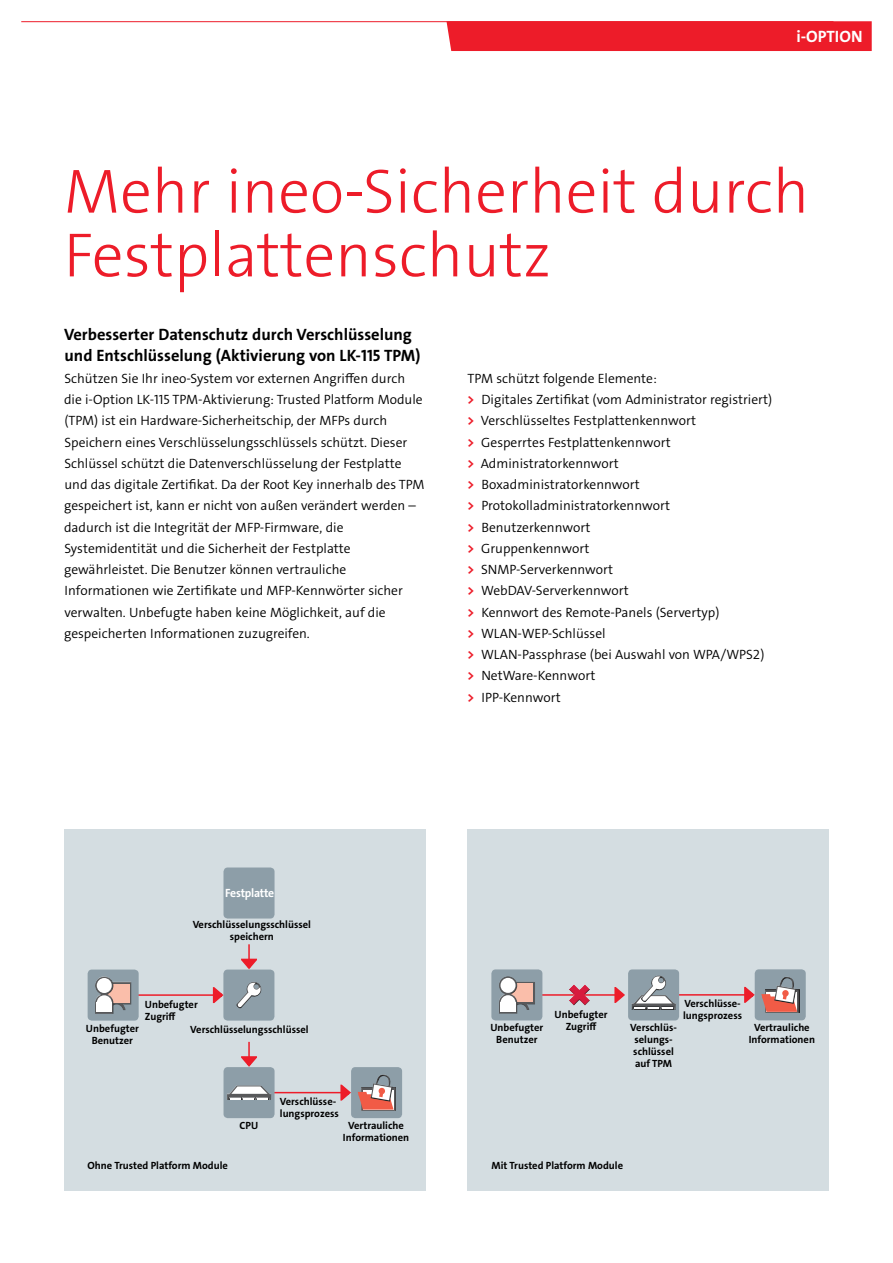
<style>
.page{position:relative;width:893px;height:1263px;background:#fff}
.page>*{position:absolute;margin:0;border:0;box-sizing:border-box;transform-origin:0 0}
.t1{font:63px/63.8px "The Sans LP3 Lig";color:#ed1c29}
.t2{font:16.5px/21.3px "The Sans LP7 Bld";color:#000}
.t3{font:16.5px "The Sans LP7 Bld";color:#fff}
.t4{font:13.5px/21.3px "The Sans LP4 Se Lig";color:#000}
.t5{font:12px "The Sans LP7 Bld";letter-spacing:-.02em;color:#fff}
.t6{font:10.5px/12px "The Sans LP7 Bld";color:#000;text-align:center}
.s1{font-family:"The Sans LP7 Bld";color:#ed1c29}
</style>
<div class="page">
<div style="left:446px;top:21px;width:426px;height:30px;background:#ed1c29"></div>
<hr style="left:21px;top:21px;width:812px;height:1px;background:#ed1c29">
<div style="left:468px;top:829px;width:361px;height:362px;background:#d4dde1"></div>
<div style="left:64px;top:829px;width:361px;height:362px;background:#d4dde1"></div>
<div style="left:223px;top:867px;width:52px;height:51px;background:#8d9ea8;border-radius:4px"></div>
<div style="left:351px;top:1067px;width:51px;height:51px;background:#8d9ea8;border-radius:4px"></div>
<svg style="left:361px;top:1109px;width:35px;height:2px"></svg>
<div style="left:223px;top:969px;width:51px;height:51px;background:#8d9ea8;border-radius:4px"></div>
<svg style="left:236px;top:982px;width:26px;height:27px"></svg>
<hr style="left:135px;top:994px;width:80px;height:2px;background:#ed1c29">
<svg style="left:212px;top:986px;width:12px;height:18px"></svg>
<hr style="left:242px;top:1092px;width:101px;height:1px;background:#ed1c29">
<svg style="left:340px;top:1074px;width:56px;height:35px"></svg>
<div style="left:88px;top:969px;width:51px;height:51px;background:#8d9ea8;border-radius:4px"></div>
<svg style="left:131px;top:982px;width:1px;height:23px"></svg>
<svg style="left:95px;top:976px;width:36px;height:38px"></svg>
<div style="left:97px;top:1003px;width:15px;height:9px;background:#fff"></div>
<div style="left:224px;top:1067px;width:51px;height:51px;background:#8d9ea8;border-radius:4px"></div>
<svg style="left:227px;top:1085px;width:44px;height:15px"></svg>
<svg style="left:240px;top:944px;width:18px;height:26px"></svg>
<svg style="left:241px;top:1042px;width:16px;height:25px"></svg>
<div style="left:755px;top:969px;width:51px;height:51px;background:#8d9ea8;border-radius:4px"></div>
<div style="left:765px;top:989px;width:35px;height:25px;background:#636465"></div>
<hr style="left:530px;top:994px;width:87px;height:2px;background:#ed1c29">
<hr style="left:646px;top:994px;width:100px;height:1px;background:#ed1c29">
<svg style="left:743px;top:974px;width:56px;height:38px"></svg>
<div style="left:491px;top:969px;width:51px;height:51px;background:#8d9ea8;border-radius:4px"></div>
<svg style="left:499px;top:976px;width:36px;height:38px"></svg>
<div style="left:500px;top:1003px;width:15px;height:9px;background:#fff"></div>
<svg style="left:569px;top:984px;width:20px;height:5px"></svg>
<svg style="left:568px;top:989px;width:22px;height:17px"></svg>
<div style="left:628px;top:969px;width:51px;height:51px;background:#8d9ea8;border-radius:4px"></div>
<svg style="left:614px;top:971px;width:62px;height:39px"></svg>
<p class="t3" style="left:796px;top:26px;width:68px">i-OPTION</p>
<h1 class="t1" style="left:64px;top:160px;width:747px">Mehr ineo-Sicherheit durch<br>Festplattenschutz</h1>
<p class="t2" style="left:64px;top:324px;width:358px">Verbesserter Datenschutz durch Verschlüsselung und Entschlüsselung (Aktivierung von LK-115 TPM)</p>
<p class="t4" style="left:64px;top:368px;width:362px">Schützen Sie Ihr ineo-System vor externen Angriffen durch die i-Option LK-115 TPM-Aktivierung: Trusted Platform Module (TPM) ist ein Hardware-Sicherheitschip, der MFPs durch Speichern eines Verschlüsselungsschlüssels schützt. Dieser Schlüssel schützt die Datenverschlüsselung der Festplatte und das digitale Zertifikat. Da der Root Key innerhalb des TPM gespeichert ist, kann er nicht von außen verändert werden – dadurch ist die Integrität der MFP-Firmware, die Systemidentität und die Sicherheit der Festplatte gewährleistet. Die Benutzer können vertrauliche Informationen wie Zertifikate und MFP-Kennwörter sicher verwalten. Unbefugte haben keine Möglichkeit, auf die gespeicherten Informationen zuzugreifen.</p>
<p class="t4" style="left:467px;top:368px;width:307px">TPM schützt folgende Elemente:<br><span class="s1">&gt;</span> Digitales Zertifikat (vom Administrator registriert) <span class="s1">&gt;</span> Verschlüsseltes Festplattenkennwort<br><span class="s1">&gt;</span> Gesperrtes Festplattenkennwort<br><span class="s1">&gt;</span> Administratorkennwort<br><span class="s1">&gt;</span> Boxadministratorkennwort<br><span class="s1">&gt;</span> Protokolladministratorkennwort<br><span class="s1">&gt;</span> Benutzerkennwort<br><span class="s1">&gt;</span> Gruppenkennwort<br><span class="s1">&gt;</span> SNMP-Serverkennwort<br><span class="s1">&gt;</span> WebDAV-Serverkennwort<br><span class="s1">&gt;</span> Kennwort des Remote-Panels (Servertyp)<br><span class="s1">&gt;</span> WLAN-WEP-Schlüssel<br><span class="s1">&gt;</span> WLAN-Passphrase (bei Auswahl von WPA/WPS2) <span class="s1">&gt;</span> NetWare-Kennwort<br><span class="s1">&gt;</span> IPP-Kennwort</p>
<p class="t5" style="left:225px;top:886px;width:51px">Festplatte</p>
<p class="t6" style="left:193px;top:919px;width:120px">Verschlüsselungsschlüssel speichern</p>
<p class="t6" style="left:145px;top:998px;width:54px;text-align:left">Unbefugter<br>Zugriff</p>
<p class="t6" style="left:86px;top:1022px;width:54px">Unbefugter<br>Benutzer</p>
<p class="t6" style="left:190px;top:1024px;width:120px">Verschlüsselungsschlüssel</p>
<p class="t6" style="left:280px;top:1095px;width:60px;text-align:left">Verschlüsse&shy;lungsprozess</p>
<p class="t6" style="left:240px;top:1119px;width:20px">CPU</p>
<p class="t6" style="left:343px;top:1119px;width:68px">Vertrauliche<br>Informationen</p>
<p class="t6" style="left:490px;top:1021px;width:54px">Unbefugter<br>Benutzer</p>
<p class="t6" style="left:555px;top:1008px;width:54px">Unbefugter<br>Zugriff</p>
<p class="t6" style="left:683px;top:997px;width:60px;text-align:left">Verschlüsse&shy;lungsprozess</p>
<p class="t6" style="left:630px;top:1022px;width:48px;text-align:left">Verschlüs&shy;selungs&shy;schlüssel auf TPM</p>
<p class="t6" style="left:749px;top:1022px;width:68px">Vertrauliche<br>Informationen</p>
<p class="t6" style="left:88px;top:1160px;width:142px">Ohne Trusted Platform Module</p>
<p class="t6" style="left:492px;top:1160px;width:133px">Mit Trusted Platform Module</p>
</div>
